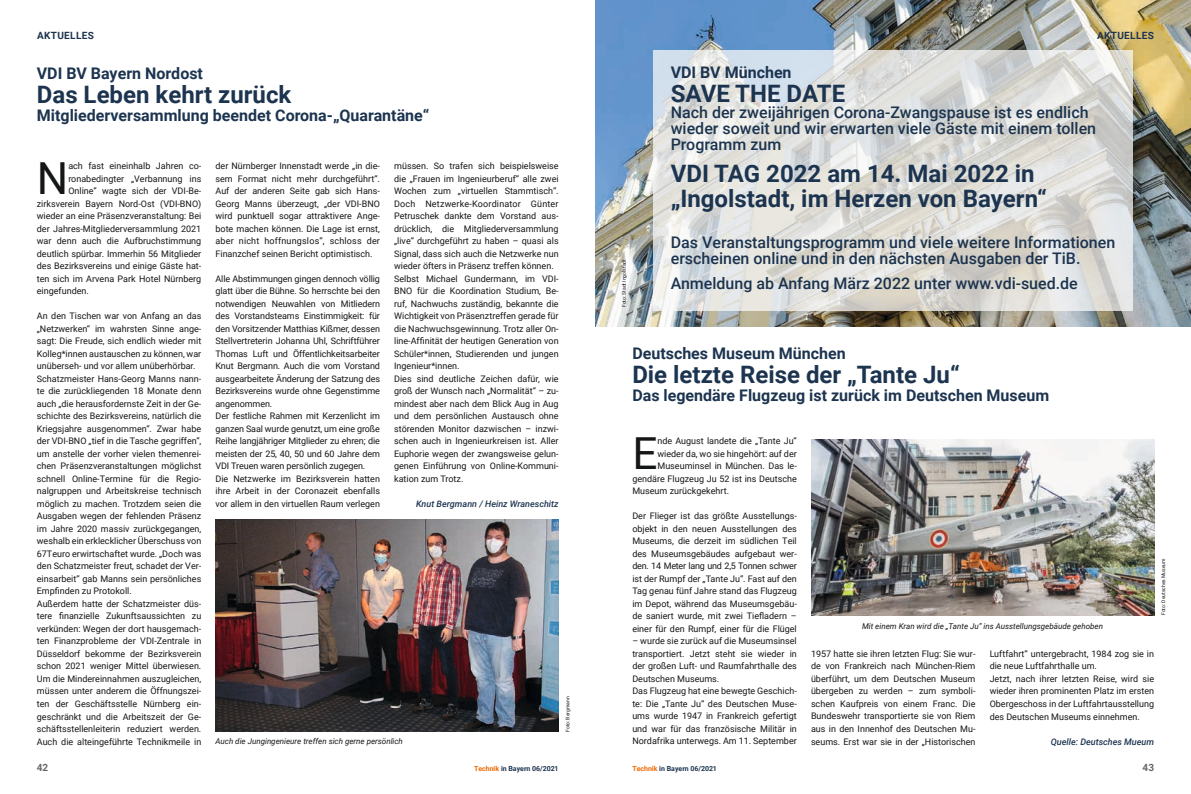
<style>
.page{position:relative;width:1191px;height:794px;background:#fff}
.page>*{position:absolute;margin:0;border:0;box-sizing:border-box;transform-origin:0 0}
.t1{font:44.2px "Roboto";color:#151616}
.t2{font:700 24px/25px "Roboto";color:#1c344f}
.t3{font:500 16px/16px "Roboto";color:#1c344f}
.t4{font:700 16px "Roboto";color:#1c344f}
.t5{font:700 10px "Roboto";letter-spacing:.035em;color:#1c344f}
.t6{font:700 10px "Roboto";color:#686868}
.t7{font:9px/12.5px "Roboto";color:#151616}
.t8{font:italic 500 9px "Roboto";color:#1c344f}
.t9{font:italic 8px "Roboto";color:#151616}
.t10{font:700 7px "Roboto";color:#1c344f}
.t11{font:5px "Roboto";color:#151616}
.s1{color:#ef6800}
</style>
<div class="page">
<img style="left:215px;top:519px;width:343px;height:213px">
<img style="left:811px;top:439px;width:343px;height:176px">
<img style="left:596px;top:0;width:595px;height:326px">
<svg style="left:653px;top:50px;width:479px;height:260px;background:#ddddda"></svg>
<p class="t5" style="left:37px;top:28px;width:58px">AKTUELLES</p>
<p class="t5" style="left:1097px;top:28px;width:58px">AKTUELLES</p>
<h3 class="t4" style="left:37px;top:63px;width:168px">VDI BV Bayern Nordost</h3>
<h2 class="t2" style="left:37px;top:81px;width:256px">Das Leben kehrt zurück</h2>
<h3 class="t4" style="left:37px;top:105px;width:394px">Mitgliederversammlung beendet Corona-„Quarantäne“</h3>
<h1 class="t1" style="left:37px;top:148px;width:33px">N</h1>
<p class="t7" style="left:68px;top:159px;width:134px">ach fast eineinhalb Jahren co-</p>
<p class="t7" style="left:68px;top:172px;width:134px">ronabedingter „Verbannung ins</p>
<p class="t7" style="left:68px;top:184px;width:134px">Online“ wagte sich der VDI-Be-</p>
<p class="t7" style="left:37px;top:197px;width:166px">zirksverein Bayern Nord-Ost (VDI-BNO)</p>
<p class="t7" style="left:37px;top:209px;width:166px">wieder an eine Präsenzveranstaltung: Bei</p>
<p class="t7" style="left:37px;top:222px;width:166px">der Jahres-Mitgliederversammlung 2021</p>
<p class="t7" style="left:37px;top:234px;width:166px">war denn auch die Aufbruchstimmung</p>
<p class="t7" style="left:37px;top:247px;width:166px">deutlich spürbar. Immerhin 56 Mitglieder</p>
<p class="t7" style="left:37px;top:259px;width:166px">des Bezirksvereins und einige Gäste hat-</p>
<p class="t7" style="left:37px;top:272px;width:166px">ten sich im Arvena Park Hotel Nürnberg</p>
<p class="t7" style="left:37px;top:284px;width:53px">eingefunden.</p>
<p class="t7" style="left:37px;top:309px;width:166px">An den Tischen war von Anfang an das „Netzwerken“ im wahrsten Sinne ange&shy;sagt: Die Freude, sich endlich wieder mit Kolleg*innen austauschen zu können, war unüberseh- und vor allem unüberhörbar.<br>Schatzmeister Hans-Georg Manns nann&shy;te die zurückliegenden 18 Monate denn auch „die herausfordernste Zeit in der Ge&shy;schichte des Bezirksvereins, natürlich die Kriegsjahre ausgenommen“. Zwar habe der VDI-BNO „tief in die Tasche gegriffen“, um anstelle der vorher vielen themenrei&shy;chen Präsenzveranstaltungen möglichst schnell Online-Termine für die Regio&shy;nalgruppen und Arbeitskreise technisch möglich zu machen. Trotzdem seien die Ausgaben wegen der fehlenden Präsenz im Jahre 2020 massiv zurückgegangen, weshalb ein erklecklicher Überschuss von 67Teuro erwirtschaftet wurde. „Doch was den Schatzmeister freut, schadet der Ver&shy;einsarbeit“ gab Manns sein persönliches Empfinden zu Protokoll.<br>Außerdem hatte der Schatzmeister düs&shy;tere finanzielle Zukunftsaussichten zu verkünden: Wegen der dort hausgemach&shy;ten Finanzprobleme der VDI-Zentrale in Düsseldorf bekomme der Bezirksverein schon 2021 weniger Mittel überwiesen.<br>Um die Mindereinnahmen auszugleichen, müssen unter anderem die Öffnungszei&shy;ten der Geschäftsstelle Nürnberg ein&shy;geschränkt und die Arbeitszeit der Ge&shy;schäftsstellenleiterin reduziert werden.<br>Auch die alteingeführte Technikmeile in</p>
<p class="t7" style="left:215px;top:159px;width:166px;text-align:justify">der Nürnberger Innenstadt werde „in die&shy;sem Format nicht mehr durchgeführt“.<br>Auf der anderen Seite gab sich Hans-Georg Manns überzeugt, „der VDI-BNO wird punktuell sogar attraktivere Ange&shy;bote machen können. Die Lage ist ernst, aber nicht hoffnungslos“, schloss der Finanzchef seinen Bericht optimistisch.</p>
<p class="t7" style="left:215px;top:272px;width:166px">Alle Abstimmungen gingen dennoch völlig glatt über die Bühne. So herrschte bei den notwendigen Neuwahlen von Mitliedern des Vorstandsteams Einstimmigkeit: für den Vorsitzender Matthias Kißmer, dessen Stellvertreterin Johanna Uhl, Schriftführer Thomas Luft und Öffentlichkeitsarbeiter Knut Bergmann. Auch die vom Vorstand ausgearbeitete Änderung der Satzung des Bezirksvereins wurde ohne Gegenstimme angenommen.<br>Der festliche Rahmen mit Kerzenlicht im ganzen Saal wurde genutzt, um eine große Reihe langjähriger Mitglieder zu ehren; die meisten der 25, 40, 50 und 60 Jahre dem VDI Treuen waren persönlich zugegen.<br>Die Netzwerke im Bezirksverein hatten ihre Arbeit in der Coronazeit ebenfalls vor allem in den virtuellen Raum verlegen</p>
<p class="t7" style="left:394px;top:159px;width:166px">müssen. So trafen sich beispielsweise die „Frauen im Ingenieurberuf“ alle zwei Wochen zum „virtuellen Stammtisch“.<br>Doch Netzwerke-Koordinator Günter Petruschek dankte dem Vorstand aus&shy;drücklich, die Mitgliederversammlung „live“ durchgeführt zu haben – quasi als Signal, dass sich auch die Netzwerke nun wieder öfters in Präsenz treffen können.<br>Selbst Michael Gundermann, im VDI-BNO für die Koordination Studium, Be&shy;ruf, Nachwuchs zuständig, bekannte die Wichtigkeit von Präsenztreffen gerade für die Nachwuchsgewinnung. Trotz aller On&shy;line-Affinität der heutigen Generation von Schüler*innen, Studierenden und jungen Ingenieur*innen.<br>Dies sind deutliche Zeichen dafür, wie groß der Wunsch nach „Normalität“ – zu&shy;mindest aber nach dem Blick Aug in Aug und dem persönlichen Austausch ohne störenden Monitor dazwischen – inzwi&shy;schen auch in Ingenieurkreisen ist. Aller Euphorie wegen der zwangsweise gelun&shy;genen Einführung von Online-Kommuni&shy;kation zum Trotz.</p>
<p class="t8" style="left:416px;top:497px;width:144px">Knut Bergmann / Heinz Wraneschitz</p>
<p class="t11" style="left:564px;top:732px;width:37px;rotate:-90deg">Foto: Bergmann</p>
<p class="t9" style="left:215px;top:736px;width:189px">Auch die Jungingenieure treffen sich gerne persönlich</p>
<p class="t11" style="left:620px;top:307px;width:49px;rotate:-90deg">Foto: Stadt Ingolstadt</p>
<h3 class="t4" style="left:670px;top:62px;width:122px">VDI BV München</h3>
<h2 class="t2" style="left:670px;top:81px;width:176px">SAVE THE DATE</h2>
<h3 class="t3" style="left:670px;top:104px;width:427px">Nach der zweijährigen Corona-Zwangspause ist es endlich wieder soweit und wir erwarten viele Gäste mit einem tollen<br>Programm zum</h3>
<h2 class="t2" style="left:670px;top:160px;width:378px">VDI TAG 2022 am 14. Mai 2022 in „Ingolstadt, im Herzen von Bayern“</h2>
<h3 class="t3" style="left:670px;top:233px;width:446px">Das Veranstaltungsprogramm und viele weitere Informationen erscheinen online und in den nächsten Ausgaben der TiB.</h3>
<h3 class="t3" style="left:670px;top:274px;width:409px">Anmeldung ab Anfang März 2022 unter www.vdi-sued.de</h3>
<h3 class="t4" style="left:632px;top:342px;width:215px">Deutsches Museum München</h3>
<h2 class="t2" style="left:632px;top:360px;width:329px">Die letzte Reise der „Tante Ju“</h2>
<h3 class="t4" style="left:632px;top:384px;width:418px">Das legendäre Flugzeug ist zurück im Deutschen Museum</h3>
<h1 class="t1" style="left:632px;top:423px;width:27px">E</h1>
<p class="t7" style="left:657px;top:434px;width:141px">nde August landete die „Tante Ju“</p>
<p class="t7" style="left:657px;top:447px;width:141px">wieder da, wo sie hingehört: auf der</p>
<p class="t7" style="left:657px;top:459px;width:141px">Museuminsel in München. Das le-</p>
<p class="t7" style="left:632px;top:472px;width:166px">gendäre Flugzeug Ju 52 ist ins Deutsche</p>
<p class="t7" style="left:632px;top:484px;width:98px">Museum zurückgekehrt.</p>
<p class="t7" style="left:632px;top:509px;width:166px;text-align:justify">Der Flieger ist das größte Ausstellungs&shy;objekt in den neuen Ausstellungen des Museums, die derzeit im südlichen Teil des Museumsgebäudes aufgebaut wer&shy;den. 14 Meter lang und 2,5 Tonnen schwer ist der Rumpf der „Tante Ju“. Fast auf den Tag genau fünf Jahre stand das Flugzeug im Depot, während das Museumsgebäu&shy;de saniert wurde, mit zwei Tiefladern – einer für den Rumpf, einer für die Flügel</p>
<p class="t7" style="left:632px;top:634px;width:166px">– wurde sie zurück auf die Museumsinsel transportiert. Jetzt steht sie wieder in der großen Luft- und Raumfahrthalle des Deutschen Museums.<br>Das Flugzeug hat eine bewegte Geschich&shy;te: Die „Tante Ju“ des Deutschen Muse&shy;ums wurde 1947 in Frankreich gefertigt und war für das französische Militär in Nordafrika unterwegs. Am 11. September</p>
<p class="t9" style="left:862px;top:621px;width:242px">Mit einem Kran wird die „Tante Ju“ ins Ausstellungsgebäude gehoben</p>
<p class="t11" style="left:1159px;top:615px;width:58px;rotate:-90deg">Foto: Deutsches Museum</p>
<p class="t7" style="left:811px;top:647px;width:166px;text-align:justify">1957 hatte sie ihren letzten Flug: Sie wur&shy;de von Frankreich nach München-Riem überführt, um dem Deutschen Museum übergeben zu werden – zum symboli&shy;schen Kaufpreis von einem Franc. Die Bundeswehr transportierte sie von Riem aus in den Innenhof des Deutschen Mu&shy;seums. Erst war sie in der „Historischen</p>
<p class="t7" style="left:989px;top:647px;width:166px">Luftfahrt“ untergebracht, 1984 zog sie in die neue Luftfahrthalle um.<br>Jetzt, nach ihrer letzten Reise, wird sie wieder ihren prominenten Platz im ersten Obergeschoss in der Luftfahrtausstellung des Deutschen Museums einnehmen.</p>
<p class="t8" style="left:1050px;top:735px;width:105px">Quelle: Deutsches Mueum</p>
<p class="t6" style="left:37px;top:760px;width:13px">42</p>
<p class="t10" style="left:474px;top:764px;width:86px"><span class="s1">Technik</span> in Bayern 06/2021</p>
<p class="t10" style="left:632px;top:764px;width:86px"><span class="s1">Technik</span> in Bayern 06/2021</p>
<p class="t6" style="left:1142px;top:760px;width:13px">43</p>
</div>
